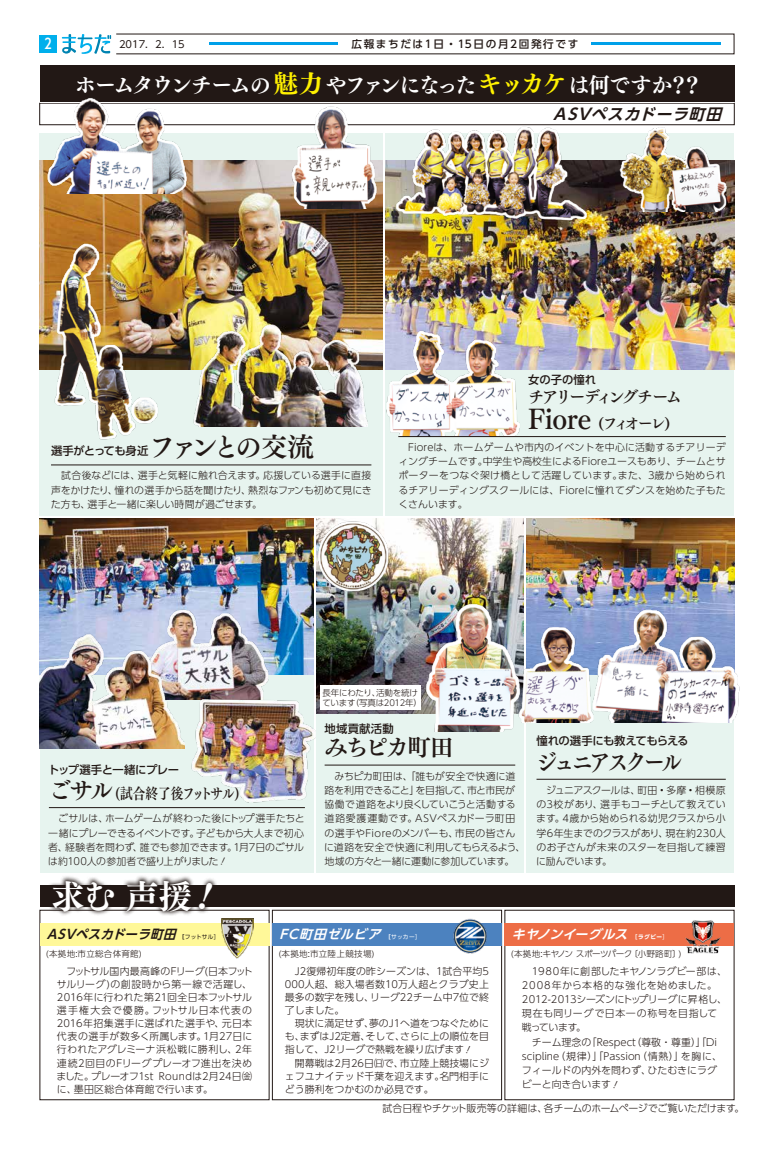
<style>
.page{position:relative;width:774px;height:1151px;background:#fff}
.page>*{position:absolute;margin:0;border:0;box-sizing:border-box;transform-origin:0 0}
.t1{font:33.3px "Tsuku Min Pr 5 E";color:#fff}
.t2{font:26.9px "Tsuku Min Pr 5 B";letter-spacing:-.185em;color:#221815}
.t3{font:23.4px "Tsuku Min Pr 5 B";letter-spacing:-.15em;color:#221815;scale:.9 1}
.t4{font:23.4px "Tsuku Min Pr 5 B";letter-spacing:-.13em;color:#221815}
.t5{font:21.3px "Tsuku Min Pr 5 E";letter-spacing:-.09em;color:#fff}
.t6{font:16.3px "Tsuku Min Pr 5 B";letter-spacing:-.155em;color:#221815}
.t7{font:italic 700 15.6px "UD Shin Go Pr 6 De";color:#221815}
.t8{font:14.9px "Tsuku Min Pr 5 B";color:#221815;scale:.85 1}
.t9{font:14.9px "Tsuku Min Pr 5 B";color:#221815}
.t10{font:500 14.2px "UD Shin Go Pr 6";color:#fff}
.t11{font:italic 700 12.8px "UD Shin Go Pr 6 De";color:#fff}
.t12{font:italic 700 12.8px "UD Shin Go Pr 6 De";color:#221815}
.t13{font:500 11.3px "UD Shin Go Pr 6";letter-spacing:-.04em;color:#221815}
.t14{font:500 11.3px "UD Shin Go Pr 6";letter-spacing:-.035em;color:#221815}
.t15{font:500 11.3px "UD Shin Go Pr 6";letter-spacing:-.015em;color:#221815}
.t16{font:500 10.6px "UD Shin Go Pr 6";letter-spacing:.15em;color:#221815}
.t17{font:300 9.9px/14.2px "UD Shin Go Pr 6";letter-spacing:.01em;color:#221815;text-align:justify}
.t18{font:300 9.9px/14.2px "UD Shin Go Pr 6";letter-spacing:.065em;color:#221815}
.t19{font:9.9px "UD Shin Go Pr 6";color:#221815}
.t20{font:300 8.5px/9.9px "UD Shin Go Pr 6";letter-spacing:-.03em;color:#221815}
.t21{font:300 8.5px "UD Shin Go Pr 6";color:#221815}
.t22{font:300 8.5px "UD Shin Go Pr 6";letter-spacing:.04em;color:#221815}
.t23{font:300 8.5px "UD Shin Go Pr 6";letter-spacing:.025em;color:#221815}
.t24{font:5.7px "UD Shin Go Pr 6";letter-spacing:.02em;color:#221815}
.t25{font:5.7px "UD Shin Go Pr 6";color:#fff}
.t26{font:700 5.7px "UD Shin Go Pr 6";color:#fff}
.s1{font-size:24.8px;color:#fff100}
.s2{font-size:26.9px}
.s3{font-size:23.4px}
.s4{font-weight:700}
.s5{font-weight:400}
</style>
<div class="page">
<hr style="left:209px;top:43px;width:511px;height:2px;background:#00a0e9">
<div style="left:339px;top:41px;width:252px;height:6px;background:#fff"></div>
<div style="left:40px;top:35px;width:17px;height:17px;background:#00afec"></div>
<svg style="left:62px;top:34px;width:49px;height:20px"></svg>
<div style="left:40px;top:133px;width:343px;height:383px;background:#e7f4ef"></div>
<div style="left:386px;top:133px;width:348px;height:383px;background:#e7f4ef"></div>
<div style="left:40px;top:519px;width:273px;height:354px;background:#e7f4ef"></div>
<div style="left:316px;top:519px;width:208px;height:354px;background:#e7f4ef"></div>
<div style="left:527px;top:519px;width:207px;height:354px;background:#e7f4ef"></div>
<div style="left:272px;top:910px;width:230px;height:190px;border:1px solid #221815"></div>
<img style="left:316px;top:519px;width:208px;height:195px">
<img style="left:527px;top:519px;width:207px;height:104px">
<div style="left:40px;top:885px;width:694px;height:22px;background:#221815"></div>
<div style="left:40px;top:103px;width:694px;height:22px;border:1px solid #221815"></div>
<div style="left:40px;top:65px;width:694px;height:37px;background:#221815"></div>
<img style="left:40px;top:519px;width:273px;height:156px">
<img style="left:40px;top:160px;width:343px;height:209px">
<img style="left:386px;top:160px;width:348px;height:209px">
<img style="left:50px;top:243px;width:108px;height:197px">
<img style="left:280px;top:103px;width:112px;height:106px">
<img style="left:615px;top:124px;width:114px;height:87px">
<img style="left:39px;top:98px;width:166px;height:96px">
<img style="left:382px;top:327px;width:144px;height:109px">
<img style="left:393px;top:127px;width:194px;height:96px">
<img style="left:144px;top:606px;width:129px;height:94px">
<img style="left:188px;top:699px;width:132px;height:106px">
<hr style="left:51px;top:465px;width:320px;height:1px;background:#221815">
<hr style="left:49px;top:807px;width:256px;height:1px;background:#221815">
<img style="left:588px;top:605px;width:152px;height:118px">
<img style="left:527px;top:623px;width:89px;height:100px">
<hr style="left:536px;top:779px;width:190px;height:1px;background:#221815">
<img style="left:423px;top:601px;width:104px;height:130px">
<img style="left:318px;top:520px;width:72px;height:72px">
<hr style="left:325px;top:765px;width:190px;height:1px;background:#221815">
<hr style="left:398px;top:436px;width:328px;height:1px;background:#221815">
<img style="left:40px;top:632px;width:144px;height:116px">
<img style="left:188px;top:323px;width:180px;height:103px">
<div style="left:272px;top:923px;width:230px;height:22px;background:#4c82bf"></div>
<img style="left:452px;top:919px;width:36px;height:35px">
<div style="left:505px;top:923px;width:229px;height:22px;background:#ed6d46"></div>
<img style="left:684px;top:920px;width:37px;height:33px">
<div style="left:40px;top:910px;width:229px;height:190px;border:1px solid #221815"></div>
<div style="left:40px;top:923px;width:229px;height:22px;background:#fff899"></div>
<img style="left:222px;top:919px;width:31px;height:40px">
<svg style="left:48px;top:876px;width:169px;height:40px"></svg>
<div style="left:320px;top:686px;width:101px;height:24px;background:#fff"></div>
<svg style="left:198px;top:882px;width:15px;height:28px"></svg>
<h3 class="t10" style="left:45px;top:32px;width:9px">2</h3>
<p class="t19" style="left:119px;top:36px;width:67px">2017．2．15</p>
<p class="t16" style="left:351px;top:35px;width:228px">広報まちだは1日・15日の月2回発行です</p>
<h3 class="t5" style="left:75px;top:66px;width:630px">ホームタウンチームの<span class="s1">魅力</span>やファンになった<span class="s1">キッカケ</span>は何ですか？？</h3>
<h3 class="t7" style="left:553px;top:101px;width:176px">ASVペスカドーラ町田</h3>
<p class="t15" style="left:528px;top:370px;width:69px">女の子の憧れ</p>
<h3 class="t6" style="left:528px;top:382px;width:155px">チアリーディングチーム</h3>
<h3 class="t9" style="left:528px;top:410px;width:144px"><span class="s2">Fiore</span> （フィオーレ）</h3>
<p class="t13" style="left:51px;top:442px;width:99px">選手がとっても身近</p>
<h2 class="t2" style="left:149px;top:423px;width:167px">ファンとの交流</h2>
<p class="t17" style="left:398px;top:440px;width:329px">　Fioreは、ホームゲームや市内のイベントを中心に活動するチアリーディングチームです。中学生や高校生によるFioreユースもあり、チームとサポーターをつなぐ架け橋として活躍しています。また、3歳から始められるチアリーディングスクールには、Fioreに憧れてダンスを始めた子もたくさんいます。</p>
<p class="t17" style="left:51px;top:468px;width:322px">　試合後などには、選手と気軽に触れ合えます。応援している選手に直接声をかけたり、憧れの選手から話を聞けたり、熱烈なファンも初めて見にきた方も、選手と一緒に楽しい時間が過ごせます。</p>
<p class="t14" style="left:48px;top:760px;width:133px">トップ選手と一緒にプレー</p>
<h3 class="t8" style="left:48px;top:780px;width:227px"><span class="s3">ごサル</span>（試合終了後フットサル）</h3>
<p class="t17" style="left:48px;top:811px;width:257px">　ごサルは、ホームゲームが終わった後にトップ選手たちと一緒にプレーできるイベントです。子どもから大人まで初心者、経験者を問わず、誰でも参加できます。1月7日のごサルは約100人の参加者で盛り上がりました</p>
<h1 class="t1" style="left:51px;top:866px;width:143px">求む 声援</h1>
<p class="t20" style="left:322px;top:687px;width:101px">長年にわたり、活動を続けています（写真は２０１ ２年）</p>
<p class="t15" style="left:325px;top:719px;width:71px">地域貢献活動</p>
<h3 class="t4" style="left:325px;top:726px;width:130px">みちピカ町田</h3>
<p class="t17" style="left:324px;top:769px;width:202px;text-align:left">　みちピカ町田は、「誰もが安全で快適に道路を利用できること」を目指して、市と市民が協働で道路をより良くしていこうと活動する道路愛護運動です。ASVペスカドーラ町田の選手やFioreのメンバーも、市民の皆さんに道路を安全で快適に利用してもらえるよう、地域の方々と一緒に運動に参加しています。</p>
<p class="t13" style="left:536px;top:732px;width:153px">憧れの選手にも教えてもらえる</p>
<h3 class="t3" style="left:536px;top:741px;width:164px">ジュニアスクール</h3>
<p class="t17" style="left:536px;top:783px;width:191px">　ジュニアスクールは、町田・多摩・相模原の３校があり、選手もコーチとして教えています。４歳から始められる幼児クラスから小学6年生までのクラスがあり、現在約２３０人のお子さんが未来のスターを目指して練習に励んでいます。</p>
<p class="t12" style="left:47px;top:924px;width:135px">ASVペスカドーラ町田</p>
<p class="t24" style="left:179px;top:932px;width:42px"><span class="s4">［</span>フットサル］</p>
<p class="t17" style="left:57px;top:964px;width:197px;line-height:13.1px;text-indent:10px">フットサル国内最高峰のFリーグ（日本フットサルリーグ）の創設時から第一線で活躍し、2016年に行われた第21回全日本フットサル選手権大会で優勝。フットサル日本代表の2016年招集選手に選ばれた選手や、元日本代表の選手が数多く所属します。1月27日に行われたアグレミーナ浜松戦に勝利し、2年連続2回目のFリーグプレーオフ進出を決めました。プレーオフ1st Roundは２月２４日㈮に、墨田区総合体育館で行います。</p>
<p class="t23" style="left:46px;top:947px;width:98px">（本拠地：市立総合体育館）</p>
<p class="t11" style="left:279px;top:924px;width:108px">FC町田ゼルビア</p>
<p class="t25" style="left:385px;top:932px;width:37px"><span class="s4">［</span>サッカー］</p>
<p class="t17" style="left:295px;top:963px;width:196px">J2復帰初年度の昨シーズンは、1試合平均5</p>
<p class="t17" style="left:285px;top:977px;width:8px">０００</p>
<p class="t22" style="left:278px;top:947px;width:98px">（本拠地：市立陸上競技場）</p>
<p class="t17" style="left:285px;top:977px;width:206px;line-height:13.1px;text-indent:20px">人超、総入場者数10万人超とクラブ史上最多の数字を残し、リーグ２２チーム中7位で終了しました。</p>
<p class="t17" style="left:285px;top:1016px;width:206px;line-height:13.1px;text-indent:10px">現状に満足せず、夢のJ１へ道をつなぐためにも、まずはJ2定着、そして、さらに上の順位を目指して、J2リーグで熱戦を繰り広げます</p>
<p class="t17" style="left:285px;top:1056px;width:206px;line-height:13.1px;text-indent:10px">開幕戦は２月２６日㈰で、市立陸上競技場にジェフユナイテッド千葉を迎えます。名門相手にどう勝利をつかむのか必見です。</p>
<p class="t11" style="left:512px;top:924px;width:122px">キヤノンイーグルス</p>
<p class="t26" style="left:632px;top:932px;width:38px">［ラグビー<span class="s5">］</span></p>
<p class="t18" style="left:522px;top:963px;width:207px;text-indent:10px">1980年に創部したキヤノンラグビー部は、<br>2008年から本格的な強化を始めました。<br>2012-2013シーズンにトップリーグに昇格し、現在も同リーグで日本一の称号を目指して戦っています。</p>
<p class="t17" style="left:522px;top:1034px;width:201px;text-align:left;text-indent:10px">チーム理念の「Respect（尊敬・尊重）」「Di scipline（規律）」「Passion（情熱）」を胸に、フィールドの内外を問わず、ひたむきにラグビーと向き合います</p>
<p class="t21" style="left:511px;top:947px;width:172px">（本拠地：キヤノン　 スポーツパーク〔小野路町〕）</p>
<p class="t17" style="left:382px;top:1100px;width:364px">試合日程やチケット販売等の詳細は、各チームのホームページでご覧いただけます。</p>
</div>
